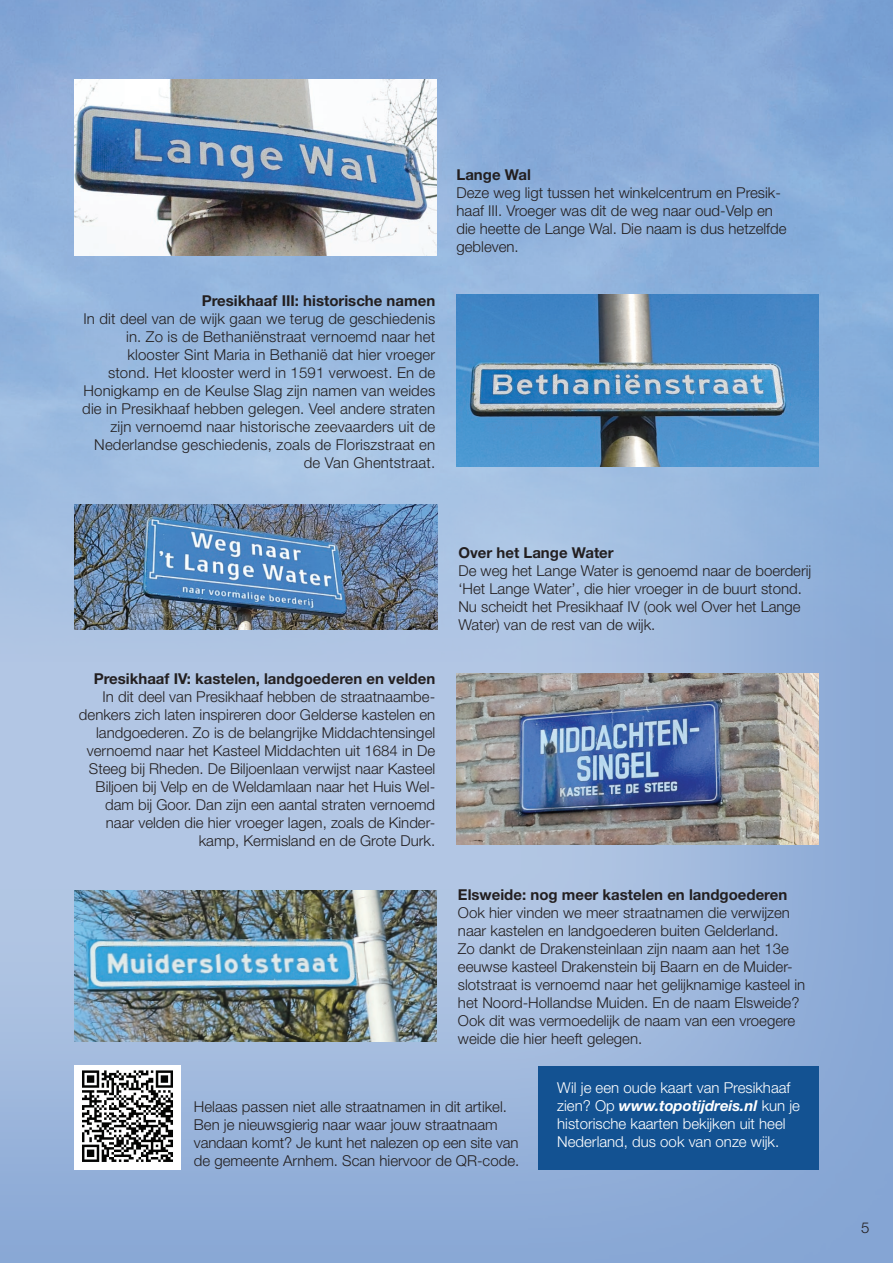
<style>
.page{position:relative;width:893px;height:1263px;background:#fff}
.page>*{position:absolute;margin:0;border:0;box-sizing:border-box;transform-origin:0 0}
.t1{font:300 15px/18px "Helvetica Neue LT Std";color:#231f20}
.t2{font:700 15px "Helvetica Neue LT Std";color:#231f20}
.t3{font:300 15px/18px "Helvetica Neue LT Std";color:#fff}
.s1{font-weight:700;font-style:italic}
</style>
<div class="page">
<div style="left:0;top:0;width:893px;height:1263px;background:#fff;opacity:.38"></div>
<img style="left:0;top:0;width:893px;height:661px">
<img style="left:74px;top:1066px;width:107px;height:103px">
<img style="left:74px;top:890px;width:363px;height:152px">
<img style="left:74px;top:504px;width:363px;height:125px">
<img style="left:74px;top:80px;width:363px;height:175px">
<img style="left:456px;top:295px;width:363px;height:171px">
<img style="left:456px;top:673px;width:362px;height:171px">
<div style="left:538px;top:1066px;width:281px;height:103px;background:#135292"></div>
<p class="t2" style="left:202px;top:291px;width:235px">Presikhaaf III: historische namen</p>
<p class="t1" style="left:82px;top:309px;width:354px;text-align:right">In dit deel van de wijk gaan we terug de geschiedenis in. Zo is de Bethaniënstraat vernoemd naar het klooster Sint Maria in Bethanië dat hier vroeger stond. Het klooster werd in 1591 verwoest. En de Honigkamp en de Keulse Slag zijn namen van weides die in Presikhaaf hebben gelegen. Veel andere straten zijn vernoemd naar historische zeevaarders uit de Nederlandse geschiedenis, zoals de Floriszstraat en de Van Ghentstraat.</p>
<p class="t2" style="left:456px;top:165px;width:76px">Lange Wal</p>
<p class="t1" style="left:456px;top:183px;width:332px">Deze weg ligt tussen het winkelcentrum en Presik&shy;haaf III. Vroeger was dit de weg naar oud-Velp en die heette de Lange Wal. Die naam is dus hetzelfde gebleven.</p>
<p class="t2" style="left:94px;top:669px;width:343px">Presikhaaf IV: kastelen, landgoederen en velden</p>
<p class="t1" style="left:79px;top:687px;width:358px;text-align:right">In dit deel van Presikhaaf hebben de straatnaambe&shy;denkers zich laten inspireren door Gelderse kastelen en landgoederen. Zo is de belangrijke Middachtensingel vernoemd naar het Kasteel Middachten uit 1684 in De Steeg bij Rheden. De Biljoenlaan verwijst naar Kasteel Biljoen bij Velp en de Weldamlaan naar het Huis Wel&shy;dam bij Goor. Dan zijn een aantal straten vernoemd naar velden die hier vroeger lagen, zoals de Kinder&shy;kamp, Kermisland en de Grote Durk.</p>
<p class="t2" style="left:458px;top:543px;width:157px">Over het Lange Water</p>
<p class="t1" style="left:458px;top:561px;width:354px">De weg het Lange Water is genoemd naar de boerderij ‘Het Lange Water’, die hier vroeger in de buurt stond.<br>Nu scheidt het Presikhaaf IV (ook wel Over het Lange Water) van de rest van de wijk.</p>
<p class="t2" style="left:458px;top:885px;width:331px">Elsweide: nog meer kastelen en landgoederen</p>
<p class="t1" style="left:458px;top:903px;width:349px">Ook hier vinden we meer straatnamen die verwijzen naar kastelen en landgoederen buiten Gelderland.<br>Zo dankt de Drakensteinlaan zijn naam aan het 13e eeuwse kasteel Drakenstein bij Baarn en de Muider&shy;slotstraat is vernoemd naar het gelijknamige kasteel in het Noord-Hollandse Muiden. En de naam Elsweide?</p>
<p class="t1" style="left:458px;top:1011px;width:339px">Ook dit was vermoedelijk de naam van een vroegere weide die hier heeft gelegen.</p>
<p class="t1" style="left:194px;top:1097px;width:326px">Helaas passen niet alle straatnamen in dit artikel.<br>Ben je nieuwsgierig naar waar jouw straatnaam vandaan komt? Je kunt het nalezen op een site van</p>
<p class="t1" style="left:194px;top:1151px;width:327px">de gemeente Arnhem. Scan hiervoor de QR-code.</p>
<p class="t3" style="left:557px;top:1079px;width:244px">Wil je een oude kaart van Presikhaaf zien? Op <span class="s1">www.topotijdreis.nl</span> kun je historische kaarten bekijken uit heel Nederland, dus ook van onze wijk.</p>
<p class="t1" style="left:861px;top:1219px;width:10px">5</p>
</div>
